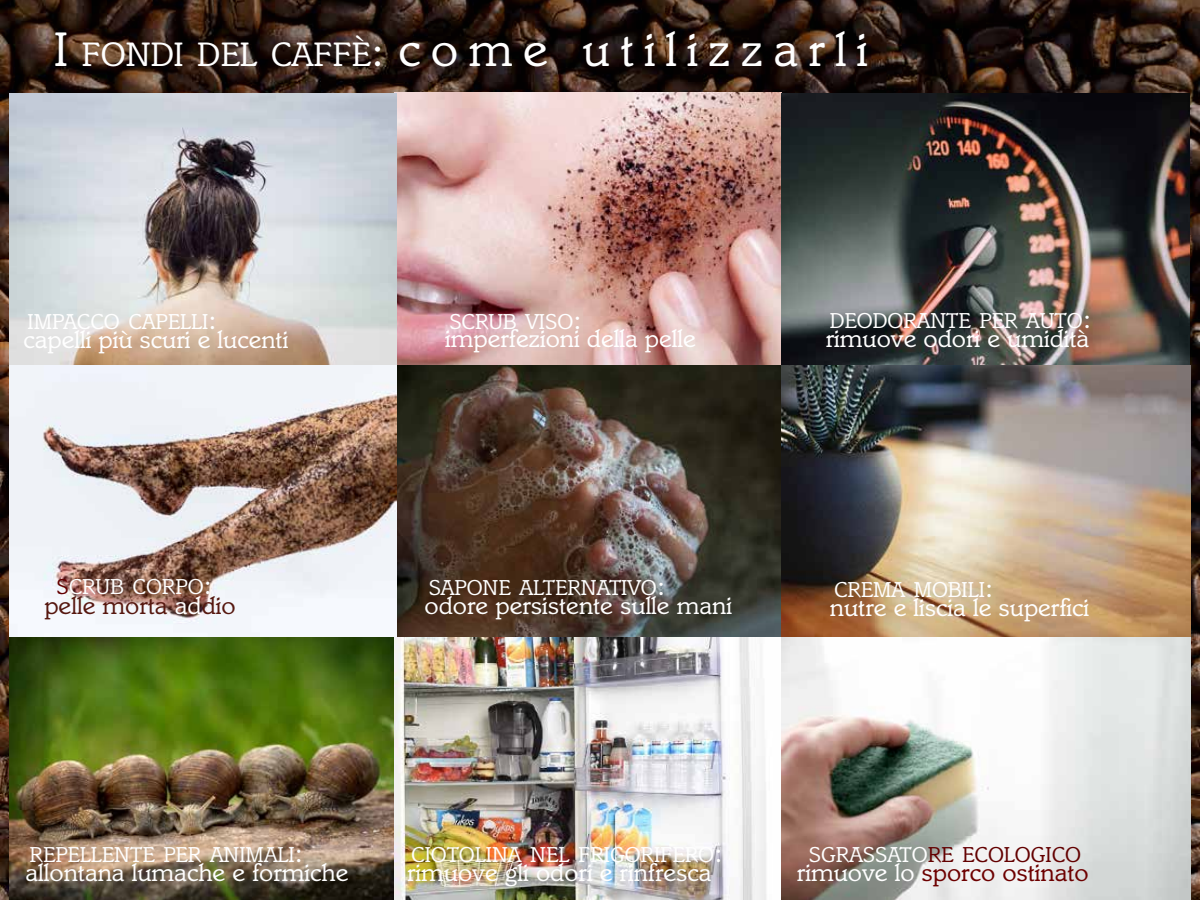
<style>
.page{position:relative;width:1200px;height:900px;background:#fff}
.page>*{position:absolute;margin:0;border:0;box-sizing:border-box;transform-origin:0 0}
.t1{font:49.5px "Italia Std";letter-spacing:.21em;color:#fff}
.t2{font:25.5px "Italia Std";color:#fff}
.t3{font:25.5px "Italia Std";color:#6d0000}
.t4{font:25.5px "Italia Std";color:#561810}
.t5{font:22.05px "Italia Std";color:#fff}
.t6{font:22.05px "Italia Std";color:#630000}
.s1{font-style:inherit}
.s2{font-size:34.65px}
.s3{font-size:31.5px}
.s4{color:#630000}
.s5{color:#fff}
</style>
<div class="page">
<img style="left:0;top:0;width:1200px;height:900px">
<img style="left:397px;top:93px;width:385px;height:545px">
<img style="left:10px;top:93px;width:387px;height:545px">
<img style="left:10px;top:638px;width:772px;height:262px">
<img style="left:782px;top:93px;width:408px;height:807px">
<h1 class="t1" style="left:54px;top:21px;width:815px"><span class="s1">I</span> <span class="s2">FONDI DEL CAFFÈ</span>: come utilizzarli</h1>
<p class="t5" style="left:28px;top:309px;width:191px">IMPACCO CAPELLI<span class="s3">:</span></p>
<p class="t2" style="left:23px;top:325px;width:266px">capelli più scuri e lucenti</p>
<p class="t5" style="left:449px;top:309px;width:134px">SCRUB VISO<span class="s3">:</span></p>
<p class="t5" style="left:830px;top:308px;width:263px">DEODORANTE PER AUTO<span class="s3">:</span></p>
<p class="t2" style="left:445px;top:324px;width:252px">imperfezioni della pelle</p>
<p class="t2" style="left:826px;top:324px;width:265px">rimuove odori e umidità</p>
<p class="t5" style="left:56px;top:574px;width:157px"><span class="s4">S</span>CRUB CORPO<span class="s3">:</span></p>
<p class="t4" style="left:44px;top:590px;width:193px">pelle morta <span class="s5">ad</span>dio</p>
<p class="t5" style="left:429px;top:575px;width:238px">SAPONE ALTERNATIVO<span class="s3">:</span></p>
<p class="t5" style="left:834px;top:577px;width:161px">CREMA MOBILI<span class="s3">:</span></p>
<p class="t2" style="left:425px;top:591px;width:309px">odore persistente sulle mani</p>
<p class="t2" style="left:830px;top:593px;width:261px">nutre e liscia le superfici</p>
<p class="t5" style="left:30px;top:842px;width:275px">REPELLENTE PER ANIMALI<span class="s3">:</span></p>
<p class="t5" style="left:411px;top:842px;width:313px">CIOTOLINA NEL FRIGORIFERO<span class="s3">:</span></p>
<p class="t2" style="left:26px;top:858px;width:325px">allontana lumache e formiche</p>
<p class="t2" style="left:407px;top:858px;width:306px">rimuove gli odori e rinfresca</p>
<p class="t6" style="left:809px;top:842px;width:274px"><span class="s5">SGRASSATO</span>RE ECOLOGICO</p>
<p class="t3" style="left:797px;top:858px;width:293px"><span class="s5">rimuove lo</span> sporco ostinato</p>
</div>
